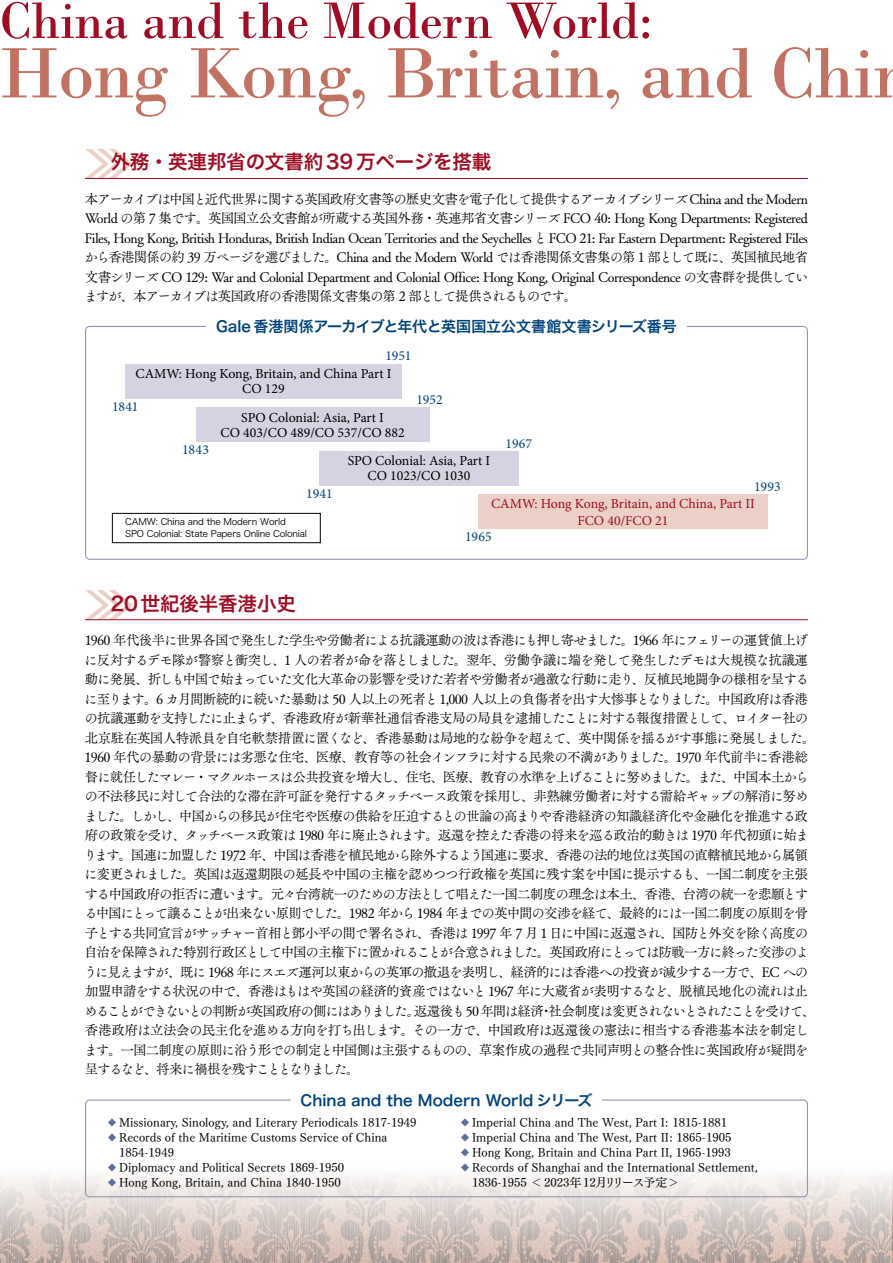
<style>
.page{position:relative;width:893px;height:1263px;background:#fff}
.page>*{position:absolute;margin:0;border:0;box-sizing:border-box;transform-origin:0 0}
.t1{font:75px "Bodoni";letter-spacing:-.015em;color:#c27262}
.t2{font:54px "Bodoni";letter-spacing:-.01em;color:#a00c23}
.t3{font:19.5px "Hira Kaku Std W6";letter-spacing:-.005em;color:#a00c23}
.t4{font:15px "Hira Kaku Std W6";color:#00437c}
.t5{font:13.8px/15px "Minion Pro";color:#000;text-align:center}
.t6{font:13.8px/16.5px "Minion Pro";color:#a00c23;text-align:center}
.t7{font:13.8px "Minion Pro";letter-spacing:-.005em;color:#00437c}
.t8{font:13.5px/19.5px "Tsuku Old Min Pro R";letter-spacing:-.07em;color:#000;text-align:justify}
.t9{font:12px "Tsuku Min Pr 5 N M";color:#000}
.t10{font:9px/12px "Hira Kaku Std W3";letter-spacing:-.025em;color:#000}
.s1{font-family:"Tsuku Old Min Pro R";color:#5e6e9b}
</style>
<div class="page">
<img style="left:0;top:1172px;width:893px;height:91px">
<svg style="left:85px;top:149px;width:48px;height:29px"></svg>
<hr style="left:85px;top:178px;width:723px;height:1px;background:#a00c23">
<div style="left:125px;top:364px;width:277px;height:34px;background:#d3d3e1"></div>
<div style="left:196px;top:408px;width:234px;height:34px;background:#d3d3e1"></div>
<div style="left:319px;top:451px;width:200px;height:34px;background:#d3d3e1"></div>
<div style="left:478px;top:495px;width:289px;height:34px;background:#ebd0c7"></div>
<div style="left:112px;top:513px;width:208px;height:30px;border:1px solid #000"></div>
<svg style="left:85px;top:590px;width:48px;height:29px"></svg>
<hr style="left:85px;top:619px;width:723px;height:1px;background:#a00c23">
<div style="left:85px;top:1099px;width:723px;height:98px;border:1px solid #8e93b5;border-radius:4px"></div>
<div style="left:291px;top:1092px;width:311px;height:15px;background:#fff"></div>
<h2 class="t2" style="left:-1px;top:-12px;width:655px">China and the Modern World:</h2>
<h1 class="t1" style="left:-1px;top:29px;width:876px">Hong Kong, Britain, and Chi</h1>
<h3 class="t3" style="left:110px;top:147px;width:382px">外務・英連邦省の文書約39万ページを搭載</h3>
<p class="t8" style="left:84px;top:189px;width:726px">本アーカイブは中国と近代世界に関する英国政府文書等の歴史文書を電子化して提供するアーカイブシリーズChina and the Modern World の第 7 集です。英国国立公文書館が所蔵する英国外務・英連邦省文書シリーズ FCO 40: Hong Kong Departments: Registered Files, Hong Kong, British Honduras, British Indian Ocean Territories and the Seychelles と FCO 21: Far Eastern Department: Registered Filesから香港関係の約 39 万ページを選びました。China and the Modern World では香港関係文書集の第 1 部として既に、英国植民地省文書シリーズ CO 129: War and Colonial Department and Colonial Office: Hong Kong, Original Correspondence の文書群を提供していますが、本アーカイブは英国政府の香港関係文書集の第 2 部として提供されるものです。</p>
<p class="t4" style="left:216px;top:315px;width:462px">Gale 香港関係アーカイブと年代と英国国立公文書館文書シリーズ番号</p>
<p class="t7" style="left:386px;top:347px;width:27px">1951</p>
<p class="t5" style="left:136px;top:366px;width:257px">CAMW: Hong Kong, Britain, and China Part I<br>CO 129</p>
<p class="t5" style="left:221px;top:410px;width:186px">SPO Colonial: Asia, Part I<br>CO 403/CO 489/CO 537/CO 882</p>
<p class="t5" style="left:348px;top:453px;width:144px">SPO Colonial: Asia, Part I<br>CO 1023/CO 1030</p>
<p class="t7" style="left:416px;top:390px;width:28px">1952</p>
<p class="t7" style="left:112px;top:397px;width:28px">1841</p>
<p class="t7" style="left:506px;top:434px;width:28px">1967</p>
<p class="t7" style="left:182px;top:441px;width:28px">1843</p>
<p class="t7" style="left:754px;top:477px;width:28px">1993</p>
<p class="t7" style="left:306px;top:484px;width:28px">1941</p>
<p class="t6" style="left:491px;top:495px;width:265px">CAMW: Hong Kong, Britain, and China, Part II<br>FCO 40/FCO 21</p>
<p class="t10" style="left:125px;top:516px;width:183px">CAMW: China and the Modern World<br>SPO Colonial: State Papers Online Colonial</p>
<p class="t7" style="left:465px;top:528px;width:28px">1965</p>
<h3 class="t3" style="left:110px;top:588px;width:187px">20世紀後半香港小史</h3>
<p class="t8" style="left:84px;top:630px;width:733px;text-align:left">1960 年代後半に世界各国で発生した学生や労働者による抗議運動の波は香港にも押し寄せました。1966 年にフェリーの運賃値上げに反対するデモ隊が警察と衝突し、1 人の若者が命を落としました。翌年、労働争議に端を発して発生したデモは大規模な抗議運動に発展、折しも中国で始まっていた文化大革命の影響を受けた若者や労働者が過激な行動に走り、反植民地闘争の様相を呈するに至ります。6 カ月間断続的に続いた暴動は 50 人以上の死者と 1,000 人以上の負傷者を出す大惨事となりました。中国政府は香港の抗議運動を支持したに止まらず、香港政府が新華社通信香港支局の局員を逮捕したことに対する報復措置として、ロイター社の北京駐在英国人特派員を自宅軟禁措置に置くなど、香港暴動は局地的な紛争を超えて、英中関係を揺るがす事態に発展しました。1960 年代の暴動の背景には劣悪な住宅、医療、教育等の社会インフラに対する民衆の不満がありました。1970 年代前半に香港総督に就任したマレー・マクルホースは公共投資を増大し、住宅、医療、教育の水準を上げることに努めました。また、中国本土からの不法移民に対して合法的な滞在許可証を発行するタッチベース政策を採用し、非熟練労働者に対する需給ギャップの解消に努めました。しかし、中国からの移民が住宅や医療の供給を圧迫するとの世論の高まりや香港経済の知識経済化や金融化を推進する政府の政策を受け、タッチベース政策は 1980 年に廃止されます。返還を控えた香港の将来を巡る政治的動きは 1970 年代初頭に始まります。国連に加盟した 1972 年、中国は香港を植民地から除外するよう国連に要求、香港の法的地位は英国の直轄植民地から属領に変更されました。英国は返還期限の延長や中国の主権を認めつつ行政権を英国に残す案を中国に提示するも、一国二制度を主張する中国政府の拒否に遭います。元々台湾統一のための方法として唱えた一国二制度の理念は本土、香港、台湾の統一を悲願とする中国にとって譲ることが出来ない原則でした。1982 年から 1984 年までの英中間の交渉を経て、最終的には一国二制度の原則を骨子とする共同宣言がサッチャー首相と鄧小平の間で署名され、香港は 1997 年 7 月 1 日に中国に返還され、国防と外交を除く高度の自治を保障された特別行政区として中国の主権下に置かれることが合意されました。英国政府にとっては防戦一方に終った交渉のように見えますが、既に 1968 年にスエズ運河以東からの英軍の撤退を表明し、経済的には香港への投資が減少する一方で、EC への加盟申請をする状況の中で、香港はもはや英国の経済的資産ではないと 1967 年に大蔵省が表明するなど、脱植民地化の流れは止めることができないとの判断が英国政府の側にはありました。返還後も50 年間は経済・社会制度は変更されないとされたことを受けて、香港政府は立法会の民主化を進める方向を打ち出します。その一方で、中国政府は返還後の憲法に相当する香港基本法を制定します。一国二制度の原則に沿う形での制定と中国側は主張するものの、草案作成の過程で共同声明との整合性に英国政府が疑問を呈するなど、将来に禍根を残すこととなりました。</p>
<p class="t4" style="left:301px;top:1088px;width:293px">China and the Modern World シリーズ</p>
<p class="t9" style="left:106px;top:1112px;width:312px"><span class="s1">⿙</span>Missionary, Sinology, and Literary Periodicals 1817-1949</p>
<p class="t9" style="left:106px;top:1127px;width:283px"><span class="s1">⿙</span>Records of the Maritime Customs Service of China</p>
<p class="t9" style="left:119px;top:1142px;width:56px">1854-1949</p>
<p class="t9" style="left:106px;top:1157px;width:239px"><span class="s1">⿙</span>Diplomacy and Political Secrets 1869-1950</p>
<p class="t9" style="left:106px;top:1172px;width:236px"><span class="s1">⿙</span>Hong Kong, Britain, and China 1840-1950</p>
<p class="t9" style="left:459px;top:1112px;width:270px"><span class="s1">⿙</span>Imperial China and The West, Part I: 1815-1881</p>
<p class="t9" style="left:459px;top:1127px;width:274px"><span class="s1">⿙</span>Imperial China and The West, Part II: 1865-1905</p>
<p class="t9" style="left:459px;top:1142px;width:273px"><span class="s1">⿙</span>Hong Kong, Britain and China Part II, 1965-1993</p>
<p class="t9" style="left:459px;top:1157px;width:300px"><span class="s1">⿙</span>Records of Shanghai and the International Settlement,</p>
<p class="t9" style="left:472px;top:1172px;width:209px">1836-1955 ＜2023年12月リリース予定＞</p>
</div>
